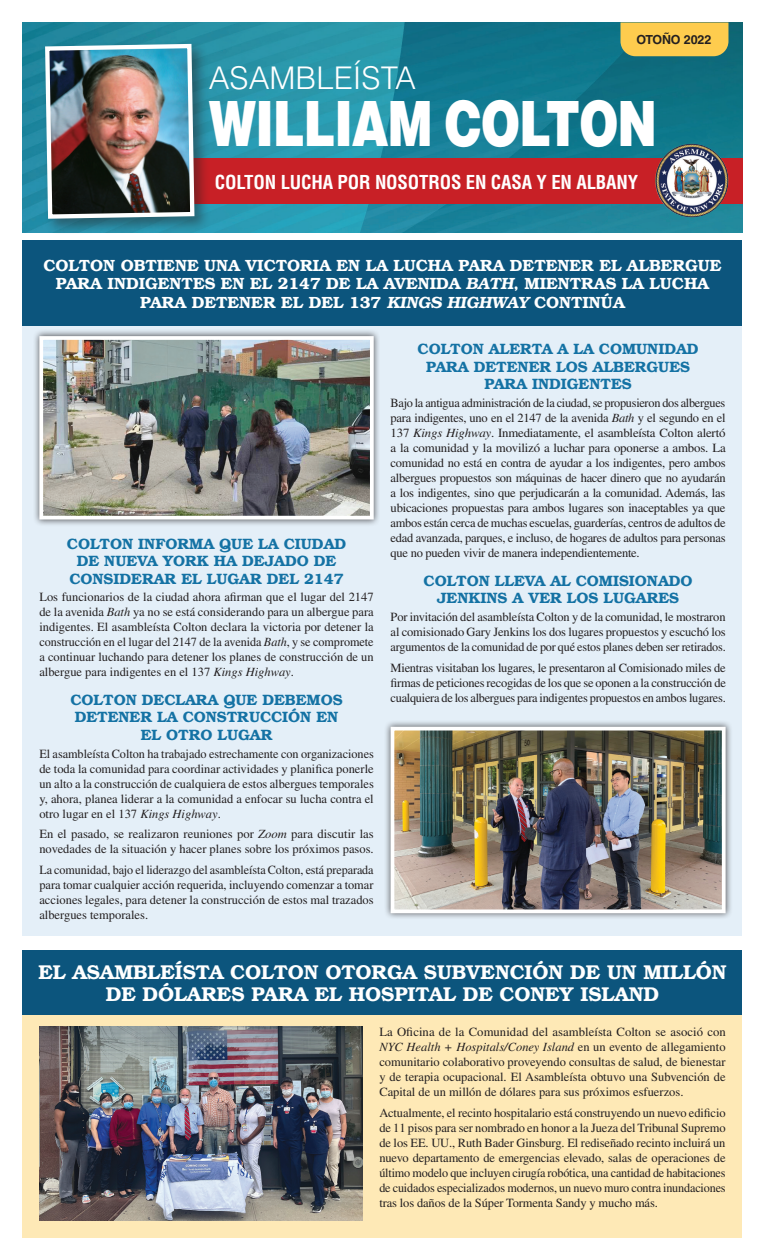
<style>
.page{position:relative;width:765px;height:1260px;background:#fff}
.page>*{position:absolute;margin:0;border:0;box-sizing:border-box;transform-origin:0 0}
.t1{font:900 62.5px "Helvetica";letter-spacing:-.02em;color:#fff;scale:.76 1}
.t2{font:300 31.25px "Helvetica";color:#fff}
.t3{font:600 20px/22.5px "Bookman";color:#fff;text-align:center}
.t4{font:700 condensed 18.75px "Helvetica";letter-spacing:-.01em;color:#fff}
.t5{font:600 16.25px/18.8px "Bookman";color:#fff;text-align:center}
.t6{font:600 15px/17.5px "Bookman";color:#1472a4;text-align:center}
.t7{font:12.5px/15px "Times";color:#231f20;text-align:justify}
.t8{font:700 12.5px "Helvetica";letter-spacing:-.01em;color:#231f20}
.s1{font-style:italic}
</style>
<div class="page">
<img style="left:22px;top:22px;width:720px;height:211px">
<div style="left:108px;top:158px;width:634px;height:46px;background:#c82026"></div>
<div style="left:41px;top:40px;width:170px;height:195px;background:#231f20;opacity:.45"></div>
<img style="left:43px;top:42px;width:154px;height:179px">
<img style="left:655px;top:144px;width:73px;height:73px;border-radius:37px">
<div style="left:620px;top:22px;width:108px;height:34px;background:#fecc4e"></div>
<div style="left:22px;top:303px;width:720px;height:633px;background:#e4eff8"></div>
<div style="left:22px;top:1015px;width:720px;height:223px;background:#fee9b6"></div>
<div style="left:22px;top:950px;width:720px;height:65px;background:#0c557d"></div>
<div style="left:22px;top:240px;width:720px;height:86px;background:#0c557d"></div>
<div style="left:32px;top:329px;width:348px;height:197px;background:#231f20;opacity:.75"></div>
<img style="left:44px;top:341px;width:325px;height:174px">
<div style="left:39px;top:336px;width:335px;height:184px;border:4px solid #fff"></div>
<div style="left:384px;top:720px;width:348px;height:200px;background:#231f20;opacity:.75"></div>
<img style="left:396px;top:732px;width:325px;height:176px">
<div style="left:391px;top:727px;width:335px;height:186px;border:4px solid #fff"></div>
<img style="left:40px;top:1026px;width:322px;height:195px">
<p class="t8" style="left:636px;top:32px;width:76px">OTOÑO 2022</p>
<h2 class="t2" style="left:209px;top:58px;width:209px">ASAMBLEÍSTA</h2>
<h1 class="t1" style="left:209px;top:83px;width:592px">WILLIAM COLTON</h1>
<h3 class="t4" style="left:215px;top:170px;width:425px">COLTON LUCHA POR NOSOTROS EN CASA Y EN ALBANY</h3>
<h3 class="t5" style="left:43px;top:256px;width:680px">COLTON OBTIENE UNA VICTORIA EN LA LUCHA PARA DETENER EL ALBERGUE<br>PARA INDIGENTES EN EL 2147 DE LA AVENIDA <span class="s1">BATH</span>, MIENTRAS LA LUCHA<br>PARA DETENER EL DEL 137 <span class="s1">KINGS HIGHWAY</span> CONTINÚA</h3>
<p class="t6" style="left:67px;top:535px;width:281px">COLTON INFORMA QUE LA CIUDAD<br>DE NUEVA YORK HA DEJADO DE<br>CONSIDERAR EL LUGAR DEL 2147</p>
<p class="t7" style="left:39px;top:589px;width:336px">Los funcionarios de la ciudad ahora afirman que el lugar del 2147 de la avenida <span class="s1">Bath</span> ya no se está considerando para un albergue para indigentes. El asambleísta Colton declara la victoria por detener la construcción en el lugar del 2147 de la avenida <span class="s1">Bath</span>, y se compromete a continuar luchando para detener los planes de construcción de un albergue para indigentes en el 137 <span class="s1">Kings Highway</span>.</p>
<p class="t6" style="left:71px;top:691px;width:274px">COLTON DECLARA QUE DEBEMOS<br>DETENER LA CONSTRUCCIÓN EN<br>EL OTRO LUGAR</p>
<p class="t7" style="left:39px;top:746px;width:336px">El asambleísta Colton ha trabajado estrechamente con organizaciones de toda la comunidad para coordinar actividades y planifica ponerle un alto a la construcción de cualquiera de estos albergues temporales y, ahora, planea liderar a la comunidad a enfocar su lucha contra el otro lugar en el 137 <span class="s1">Kings Highway</span>.</p>
<p class="t7" style="left:39px;top:827px;width:336px">En el pasado, se realizaron reuniones por <span class="s1">Zoom</span> para discutir las novedades de la situación y hacer planes sobre los próximos pasos.</p>
<p class="t7" style="left:39px;top:862px;width:336px">La comunidad, bajo el liderazgo del asambleísta Colton, está preparada para tomar cualquier acción requerida, incluyendo comenzar a tomar acciones legales, para detener la construcción de estos mal trazados albergues temporales.</p>
<p class="t6" style="left:418px;top:340px;width:282px">COLTON ALERTA A LA COMUNIDAD<br>PARA DETENER LOS ALBERGUES<br>PARA INDIGENTES</p>
<p class="t7" style="left:391px;top:395px;width:337px">Bajo la antigua administración de la ciudad, se propusieron dos albergues para indigentes, uno en el 2147 de la avenida <span class="s1">Bath</span> y el segundo en el 137 <span class="s1">Kings Highway</span>. Inmediatamente, el asambleísta Colton alertó a la comunidad y la movilizó a luchar para oponerse a ambos. La comunidad no está en contra de ayudar a los indigentes, pero ambos albergues propuestos son máquinas de hacer dinero que no ayudarán a los indigentes, sino que perjudicarán a la comunidad. Además, las ubicaciones propuestas para ambos lugares son inaceptables ya que ambos están cerca de muchas escuelas, guarderías, centros de adultos de edad avanzada, parques, e incluso, de hogares de adultos para personas que no pueden vivir de manera independientemente.</p>
<p class="t6" style="left:424px;top:572px;width:270px">COLTON LLEVA AL COMISIONADO<br>JENKINS A VER LOS LUGARES</p>
<p class="t7" style="left:391px;top:609px;width:337px">Por invitación del asambleísta Colton y de la comunidad, le mostraron al comisionado Gary Jenkins los dos lugares propuestos y escuchó los argumentos de la comunidad de por qué estos planes deben ser retirados.</p>
<p class="t7" style="left:391px;top:660px;width:337px">Mientras visitaban los lugares, le presentaron al Comisionado miles de firmas de peticiones recogidas de los que se oponen a la construcción de cualquiera de los albergues para indigentes propuestos en ambos lugares.</p>
<h3 class="t3" style="left:38px;top:961px;width:690px">EL ASAMBLEÍSTA COLTON OTORGA SUBVENCIÓN DE UN MILLÓN<br>DE DÓLARES PARA EL HOSPITAL DE CONEY ISLAND</h3>
<p class="t7" style="left:379px;top:1024px;width:348px">La Oficina de la Comunidad del asambleísta Colton se asoció con <span class="s1">NYC Health + Hospitals/Coney Island</span> en un evento de allegamiento comunitario colaborativo proveyendo consultas de salud, de bienestar y de terapia ocupacional. El Asambleísta obtuvo una Subvención de Capital de un millón de dólares para sus próximos esfuerzos.</p>
<p class="t7" style="left:379px;top:1105px;width:348px">Actualmente, el recinto hospitalario está construyendo un nuevo edificio de 11 pisos para ser nombrado en honor a la Jueza del Tribunal Supremo de los EE. UU., Ruth Bader Ginsburg. El rediseñado recinto incluirá un nuevo departamento de emergencias elevado, salas de operaciones de último modelo que incluyen cirugía robótica, una cantidad de habitaciones de cuidados especializados modernos, un nuevo muro contra inundaciones tras los daños de la Súper Tormenta Sandy y mucho más.</p>
</div>
